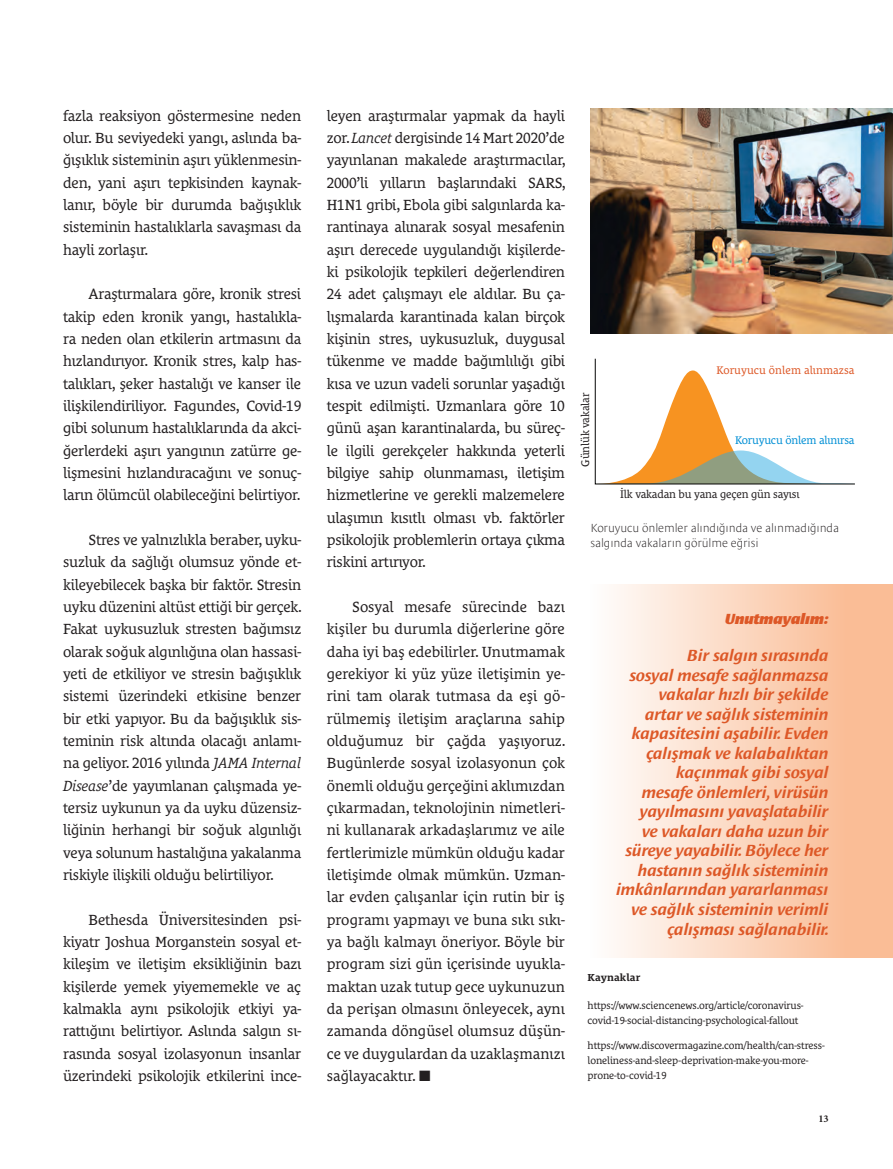
<style>
.page{position:relative;width:893px;height:1169px;background:#fff}
.page>*{position:absolute;margin:0;border:0;box-sizing:border-box;transform-origin:0 0}
.t1{font:italic 700 16.5px/19.5px "Le Monde Sans Pro";letter-spacing:-.015em;color:#dd5827;text-align:right}
.t2{font:15px/22.4px "Le Monde Courrier Pro";letter-spacing:-.015em;color:#231f20;text-align:justify}
.t3{font:italic 900 15px "Le Monde Sans Pro";letter-spacing:-.015em;color:#dd5827}
.t4{font:300 expanded 12px/14.4px "Le Monde Sans Pro";letter-spacing:-.01em;color:#231f20}
.t5{font:11.25px "Le Monde Courrier Pro";letter-spacing:-.015em;color:#231f20}
.t6{font:11.25px "Le Monde Courrier Pro";letter-spacing:.005em;color:#dd5827}
.t7{font:11.25px "Le Monde Courrier Pro";letter-spacing:-.015em;color:#008fd5}
.t8{font:10.35px/15px "Le Monde Courrier Pro";letter-spacing:-.01em;color:#231f20}
.t9{font:700 10.35px "Le Monde Courrier Pro";letter-spacing:.01em;color:#231f20}
.t10{font:700 10.35px "Minion Pro";color:#231f20}
.s1{font-style:italic}
</style>
<div class="page">
<div style="left:590px;top:584px;width:303px;height:374px;background:linear-gradient(to right,#fefdfc,#f9b488)"></div>
<svg style="left:594px;top:358px;width:261px;height:127px"></svg>
<img style="left:590px;top:109px;width:303px;height:224px">
<p class="t2" style="left:63px;top:102px;width:240px">fazla reaksiyon göstermesine neden olur. Bu seviyedeki yangı, aslında ba&shy;ğışıklık sisteminin aşırı yüklenmesin&shy;den, yani aşırı tepkisinden kaynak&shy;lanır, böyle bir durumda bağışıklık sisteminin hastalıklarla savaşması da hayli zorlaşır.</p>
<p class="t2" style="left:63px;top:281px;width:240px;text-indent:26px">Araştırmalara göre, kronik stresi takip eden kronik yangı, hastalıkla&shy;ra neden olan etkilerin artmasını da hızlandırıyor. Kronik stres, kalp has&shy;talıkları, şeker hastalığı ve kanser ile ilişkilendiriliyor. Fagundes, Covid-19 gibi solunum hastalıklarında da akci&shy;ğerlerdeki aşırı yangının zatürre ge&shy;lişmesini hızlandıracağını ve sonuç&shy;ların ölümcül olabileceğini belirtiyor.</p>
<p class="t2" style="left:63px;top:526px;width:240px;text-indent:26px">Stres ve yalnızlıkla beraber, uyku&shy;suzluk da sağlığı olumsuz yönde et&shy;kileyebilecek başka bir faktör. Stresin uyku düzenini altüst ettiği bir gerçek.<br>Fakat uykusuzluk stresten bağımsız olarak soğuk algınlığına olan hassasi&shy;yeti de etkiliyor ve stresin bağışıklık sistemi üzerindeki etkisine benzer bir etki yapıyor. Bu da bağışıklık sis&shy;teminin risk altında olacağı anlamı&shy;na geliyor. 2016 yılında <span class="s1">JAMA Internal Disease</span>’de yayımlanan çalışmada ye&shy;tersiz uykunun ya da uyku düzensiz&shy;liğinin herhangi bir soğuk algınlığı veya solunum hastalığına yakalanma riskiyle ilişkili olduğu belirtiliyor.</p>
<p class="t2" style="left:63px;top:906px;width:240px;text-indent:26px">Bethesda Üniversitesinden psi&shy;kiyatr Joshua Morganstein sosyal et&shy;kileşim ve iletişim eksikliğinin bazı kişilerde yemek yiyememekle ve aç kalmakla aynı psikolojik etkiyi ya&shy;rattığını belirtiyor. Aslında salgın sı&shy;rasında sosyal izolasyonun insanlar üzerindeki psikolojik etkilerini ince-</p>
<p class="t2" style="left:327px;top:102px;width:240px">leyen araştırmalar yapmak da hayli zor. <span class="s1">Lancet</span> dergisinde 14 Mart 2020’de yayınlanan makalede araştırmacılar, 2000’li yılların başlarındaki SARS, H1N1 gribi, Ebola gibi salgınlarda ka&shy;rantinaya alınarak sosyal mesafenin aşırı derecede uygulandığı kişilerde&shy;ki psikolojik tepkileri değerlendiren 24 adet çalışmayı ele aldılar. Bu ça&shy;lışmalarda karantinada kalan birçok kişinin stres, uykusuzluk, duygusal tükenme ve madde bağımlılığı gibi kısa ve uzun vadeli sorunlar yaşadığı tespit edilmişti. Uzmanlara göre 10 günü aşan karantinalarda, bu süreç&shy;le ilgili gerekçeler hakkında yeterli bilgiye sahip olunmaması, iletişim hizmetlerine ve gerekli malzemelere ulaşımın kısıtlı olması vb. faktörler psikolojik problemlerin ortaya çıkma riskini artırıyor.</p>
<p class="t2" style="left:327px;top:593px;width:240px;text-indent:26px">Sosyal mesafe sürecinde bazı kişiler bu durumla diğerlerine göre daha iyi baş edebilirler. Unutmamak gerekiyor ki yüz yüze iletişimin ye&shy;rini tam olarak tutmasa da eşi gö&shy;rülmemiş iletişim araçlarına sahip olduğumuz bir çağda yaşıyoruz.<br>Bugünlerde sosyal izolasyonun çok önemli olduğu gerçeğini aklımızdan çıkarmadan, teknolojinin nimetleri&shy;ni kullanarak arkadaşlarımız ve aile fertlerimizle mümkün olduğu kadar iletişimde olmak mümkün. Uzman&shy;lar evden çalışanlar için rutin bir iş programı yapmayı ve buna sıkı sıkı&shy;ya bağlı kalmayı öneriyor. Böyle bir program sizi gün içerisinde uyukla&shy;maktan uzak tutup gece uykunuzun da perişan olmasını önleyecek, aynı zamanda döngüsel olumsuz düşün&shy;ce ve duygulardan da uzaklaşmanızı sağlayacaktır. ■</p>
<p class="t5" style="left:576px;top:466px;width:75px;rotate:-90deg">Günlük vakalar</p>
<p class="t6" style="left:716px;top:361px;width:139px">Koruyucu önlem alınmazsa</p>
<p class="t7" style="left:735px;top:431px;width:121px">Koruyucu önlem alınırsa</p>
<p class="t5" style="left:620px;top:484px;width:181px">İlk vakadan bu yana geçen gün sayısı</p>
<p class="t4" style="left:590px;top:519px;width:250px">Koruyucu önlemler alındığında ve alınmadığında salgında vakaların görülme eğrisi</p>
<p class="t3" style="left:725px;top:607px;width:105px">Unutmayalım:</p>
<p class="t1" style="left:616px;top:644px;width:215px">Bir salgın sırasında<br>sosyal mesafe sağlanmazsa vakalar hızlı bir şekilde<br>artar ve sağlık sisteminin kapasitesini aşabilir. Evden çalışmak ve kalabalıktan kaçınmak gibi sosyal<br>mesafe önlemleri, virüsün yayılmasını yavaşlatabilir<br>ve vakaları daha uzun bir süreye yayabilir. Böylece her hastanın sağlık sisteminin imkânlarından yararlanması ve sağlık sisteminin verimli çalışması sağlanabilir.</p>
<p class="t9" style="left:587px;top:969px;width:54px">Kaynaklar</p>
<p class="t8" style="left:587px;top:996px;width:217px">https://www.sciencenews.org/article/coronavirus&shy;covid-19-social-distancing-psychological-fallout</p>
<p class="t8" style="left:587px;top:1036px;width:239px">https://www.discovermagazine.com/health/can-stress&shy;loneliness-and-sleep-deprivation-make-you-more&shy;prone-to-covid-19</p>
<p class="t10" style="left:818px;top:1110px;width:12px">13</p>
</div>
